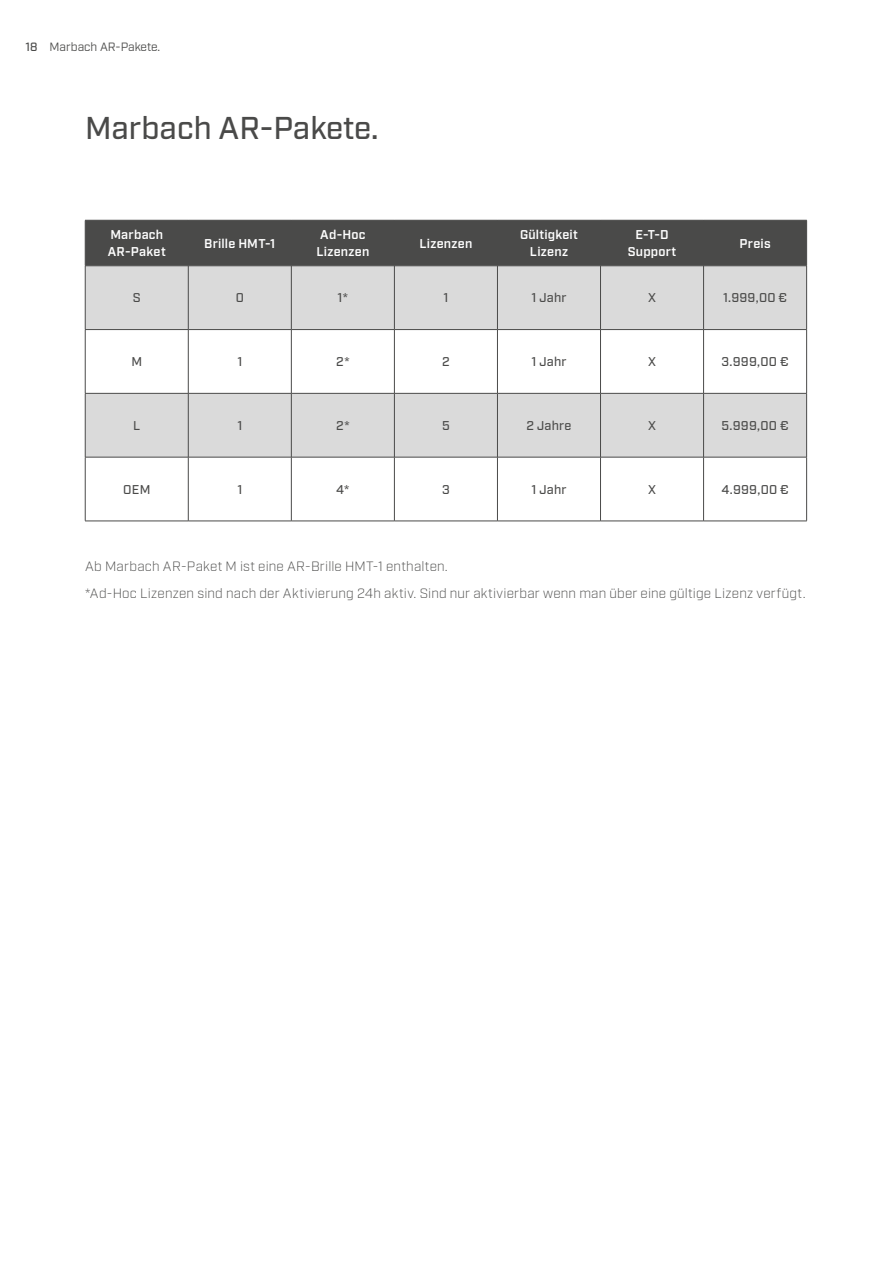
<style>
.page{position:relative;width:893px;height:1263px;background:#fff}
.page>*{position:absolute;margin:0;border:0;box-sizing:border-box;transform-origin:0 0}
.t1{font:500 31.5px "Industry";color:#4a4a49}
.t2{font:300 13.5px/27px "Industry";letter-spacing:.015em;color:#4a4a49}
.t3{font:500 12.75px "Industry";letter-spacing:.02em;color:#4a4a49}
.t4{font:600 12.75px/16.5px "Industry";letter-spacing:.02em;color:#fff;text-align:center}
.t5{font:12px "Industry";color:#4a4a49}
.s1{font-weight:500}
</style>
<div class="page">
<div style="left:86px;top:221px;width:720px;height:44px;background:#4a4a49"></div>
<svg style="left:86px;top:266px;width:720px;height:191px;fill:#dadada"></svg>
<hr style="left:85px;top:220px;width:103px;height:1px;background:#4a4a49">
<hr style="left:85px;top:220px;width:1px;height:46px;background:#4a4a49">
<hr style="left:188px;top:220px;width:103px;height:1px;background:#4a4a49">
<hr style="left:188px;top:220px;width:1px;height:46px;background:#4a4a49">
<hr style="left:291px;top:220px;width:103px;height:1px;background:#4a4a49">
<hr style="left:291px;top:220px;width:1px;height:46px;background:#4a4a49">
<hr style="left:394px;top:220px;width:103px;height:1px;background:#4a4a49">
<hr style="left:394px;top:220px;width:1px;height:46px;background:#4a4a49">
<hr style="left:497px;top:220px;width:103px;height:1px;background:#4a4a49">
<hr style="left:497px;top:220px;width:1px;height:46px;background:#4a4a49">
<hr style="left:600px;top:220px;width:104px;height:1px;background:#4a4a49">
<hr style="left:600px;top:220px;width:1px;height:46px;background:#4a4a49">
<hr style="left:704px;top:220px;width:103px;height:1px;background:#4a4a49">
<hr style="left:703px;top:220px;width:1px;height:46px;background:#4a4a49">
<hr style="left:806px;top:220px;width:1px;height:46px;background:#4a4a49">
<hr style="left:85px;top:265px;width:103px;height:1px;background:#4a4a49">
<hr style="left:85px;top:266px;width:1px;height:63px;background:#4a4a49">
<hr style="left:188px;top:265px;width:103px;height:1px;background:#4a4a49">
<hr style="left:188px;top:266px;width:1px;height:63px;background:#4a4a49">
<hr style="left:291px;top:265px;width:103px;height:1px;background:#4a4a49">
<hr style="left:291px;top:266px;width:1px;height:63px;background:#4a4a49">
<hr style="left:394px;top:265px;width:103px;height:1px;background:#4a4a49">
<hr style="left:394px;top:266px;width:1px;height:63px;background:#4a4a49">
<hr style="left:497px;top:265px;width:103px;height:1px;background:#4a4a49">
<hr style="left:497px;top:266px;width:1px;height:63px;background:#4a4a49">
<hr style="left:600px;top:265px;width:104px;height:1px;background:#4a4a49">
<hr style="left:600px;top:266px;width:1px;height:63px;background:#4a4a49">
<hr style="left:704px;top:265px;width:103px;height:1px;background:#4a4a49">
<hr style="left:703px;top:266px;width:1px;height:63px;background:#4a4a49">
<hr style="left:806px;top:266px;width:1px;height:63px;background:#4a4a49">
<hr style="left:85px;top:329px;width:103px;height:1px;background:#4a4a49">
<hr style="left:85px;top:330px;width:1px;height:63px;background:#4a4a49">
<hr style="left:188px;top:329px;width:103px;height:1px;background:#4a4a49">
<hr style="left:188px;top:330px;width:1px;height:63px;background:#4a4a49">
<hr style="left:291px;top:329px;width:103px;height:1px;background:#4a4a49">
<hr style="left:291px;top:330px;width:1px;height:63px;background:#4a4a49">
<hr style="left:394px;top:329px;width:103px;height:1px;background:#4a4a49">
<hr style="left:394px;top:330px;width:1px;height:63px;background:#4a4a49">
<hr style="left:497px;top:329px;width:103px;height:1px;background:#4a4a49">
<hr style="left:497px;top:330px;width:1px;height:63px;background:#4a4a49">
<hr style="left:600px;top:329px;width:104px;height:1px;background:#4a4a49">
<hr style="left:600px;top:330px;width:1px;height:63px;background:#4a4a49">
<hr style="left:704px;top:329px;width:103px;height:1px;background:#4a4a49">
<hr style="left:703px;top:330px;width:1px;height:63px;background:#4a4a49">
<hr style="left:806px;top:330px;width:1px;height:63px;background:#4a4a49">
<hr style="left:85px;top:393px;width:103px;height:1px;background:#4a4a49">
<hr style="left:85px;top:393px;width:1px;height:64px;background:#4a4a49">
<hr style="left:188px;top:393px;width:103px;height:1px;background:#4a4a49">
<hr style="left:188px;top:393px;width:1px;height:64px;background:#4a4a49">
<hr style="left:291px;top:393px;width:103px;height:1px;background:#4a4a49">
<hr style="left:291px;top:393px;width:1px;height:64px;background:#4a4a49">
<hr style="left:394px;top:393px;width:103px;height:1px;background:#4a4a49">
<hr style="left:394px;top:393px;width:1px;height:64px;background:#4a4a49">
<hr style="left:497px;top:393px;width:103px;height:1px;background:#4a4a49">
<hr style="left:497px;top:393px;width:1px;height:64px;background:#4a4a49">
<hr style="left:600px;top:393px;width:104px;height:1px;background:#4a4a49">
<hr style="left:600px;top:393px;width:1px;height:64px;background:#4a4a49">
<hr style="left:704px;top:393px;width:103px;height:1px;background:#4a4a49">
<hr style="left:703px;top:393px;width:1px;height:64px;background:#4a4a49">
<hr style="left:806px;top:393px;width:1px;height:64px;background:#4a4a49">
<hr style="left:85px;top:457px;width:103px;height:1px;background:#4a4a49">
<hr style="left:85px;top:457px;width:1px;height:64px;background:#4a4a49">
<hr style="left:188px;top:457px;width:103px;height:1px;background:#4a4a49">
<hr style="left:188px;top:457px;width:1px;height:64px;background:#4a4a49">
<hr style="left:291px;top:457px;width:103px;height:1px;background:#4a4a49">
<hr style="left:291px;top:457px;width:1px;height:64px;background:#4a4a49">
<hr style="left:394px;top:457px;width:103px;height:1px;background:#4a4a49">
<hr style="left:394px;top:457px;width:1px;height:64px;background:#4a4a49">
<hr style="left:497px;top:457px;width:103px;height:1px;background:#4a4a49">
<hr style="left:497px;top:457px;width:1px;height:64px;background:#4a4a49">
<hr style="left:600px;top:457px;width:104px;height:1px;background:#4a4a49">
<hr style="left:600px;top:457px;width:1px;height:64px;background:#4a4a49">
<hr style="left:704px;top:457px;width:103px;height:1px;background:#4a4a49">
<hr style="left:703px;top:457px;width:1px;height:64px;background:#4a4a49">
<hr style="left:806px;top:457px;width:1px;height:64px;background:#4a4a49">
<hr style="left:85px;top:521px;width:103px;height:1px;background:#4a4a49">
<hr style="left:188px;top:521px;width:103px;height:1px;background:#4a4a49">
<hr style="left:291px;top:521px;width:103px;height:1px;background:#4a4a49">
<hr style="left:394px;top:521px;width:103px;height:1px;background:#4a4a49">
<hr style="left:497px;top:521px;width:103px;height:1px;background:#4a4a49">
<hr style="left:600px;top:521px;width:104px;height:1px;background:#4a4a49">
<hr style="left:704px;top:521px;width:103px;height:1px;background:#4a4a49">
<p class="t5" style="left:26px;top:40px;width:136px"><span class="s1">18</span> Marbach AR-Pakete.</p>
<h1 class="t1" style="left:85px;top:109px;width:295px">Marbach AR-Pakete.</h1>
<p class="t4" style="left:108px;top:227px;width:60px;text-align:left">Marbach<br>AR-Paket</p>
<p class="t4" style="left:204px;top:236px;width:73px">Brille HMT-1</p>
<p class="t4" style="left:316px;top:227px;width:54px">Ad-Hoc<br>Lizenzen</p>
<p class="t4" style="left:419px;top:236px;width:54px">Lizenzen</p>
<p class="t4" style="left:520px;top:227px;width:59px">Gültigkeit<br>Lizenz</p>
<p class="t4" style="left:628px;top:227px;width:50px">E-T-D<br>Support</p>
<p class="t4" style="left:739px;top:236px;width:33px">Preis</p>
<p class="t3" style="left:133px;top:290px;width:9px">S</p>
<p class="t3" style="left:236px;top:290px;width:10px">0</p>
<p class="t3" style="left:338px;top:290px;width:12px">1*</p>
<p class="t3" style="left:443px;top:290px;width:6px">1</p>
<p class="t3" style="left:531px;top:290px;width:37px">1 Jahr</p>
<p class="t3" style="left:648px;top:290px;width:9px">X</p>
<p class="t3" style="left:723px;top:290px;width:66px">1.999,00 €</p>
<p class="t3" style="left:131px;top:354px;width:12px">M</p>
<p class="t3" style="left:237px;top:354px;width:6px">1</p>
<p class="t3" style="left:336px;top:354px;width:15px">2*</p>
<p class="t3" style="left:442px;top:354px;width:9px">2</p>
<p class="t3" style="left:531px;top:354px;width:37px">1 Jahr</p>
<p class="t3" style="left:648px;top:354px;width:9px">X</p>
<p class="t3" style="left:722px;top:354px;width:69px">3.999,00 €</p>
<p class="t3" style="left:133px;top:418px;width:9px">L</p>
<p class="t3" style="left:237px;top:418px;width:6px">1</p>
<p class="t3" style="left:336px;top:418px;width:15px">2*</p>
<p class="t3" style="left:442px;top:418px;width:9px">5</p>
<p class="t3" style="left:526px;top:418px;width:47px">2 Jahre</p>
<p class="t3" style="left:648px;top:418px;width:9px">X</p>
<p class="t3" style="left:721px;top:418px;width:69px">5.999,00 €</p>
<p class="t3" style="left:123px;top:482px;width:29px">OEM</p>
<p class="t3" style="left:237px;top:482px;width:6px">1</p>
<p class="t3" style="left:336px;top:482px;width:15px">4*</p>
<p class="t3" style="left:442px;top:482px;width:9px">3</p>
<p class="t3" style="left:531px;top:482px;width:37px">1 Jahr</p>
<p class="t3" style="left:648px;top:482px;width:9px">X</p>
<p class="t3" style="left:721px;top:482px;width:69px">4.999,00 €</p>
<p class="t2" style="left:85px;top:553px;width:722px">Ab Marbach AR-Paket M ist eine AR-Brille HMT-1 enthalten.<br>*Ad-Hoc Lizenzen sind nach der Aktivierung 24h aktiv. Sind nur aktivierbar wenn man über eine gültige Lizenz verfügt.</p>
</div>
